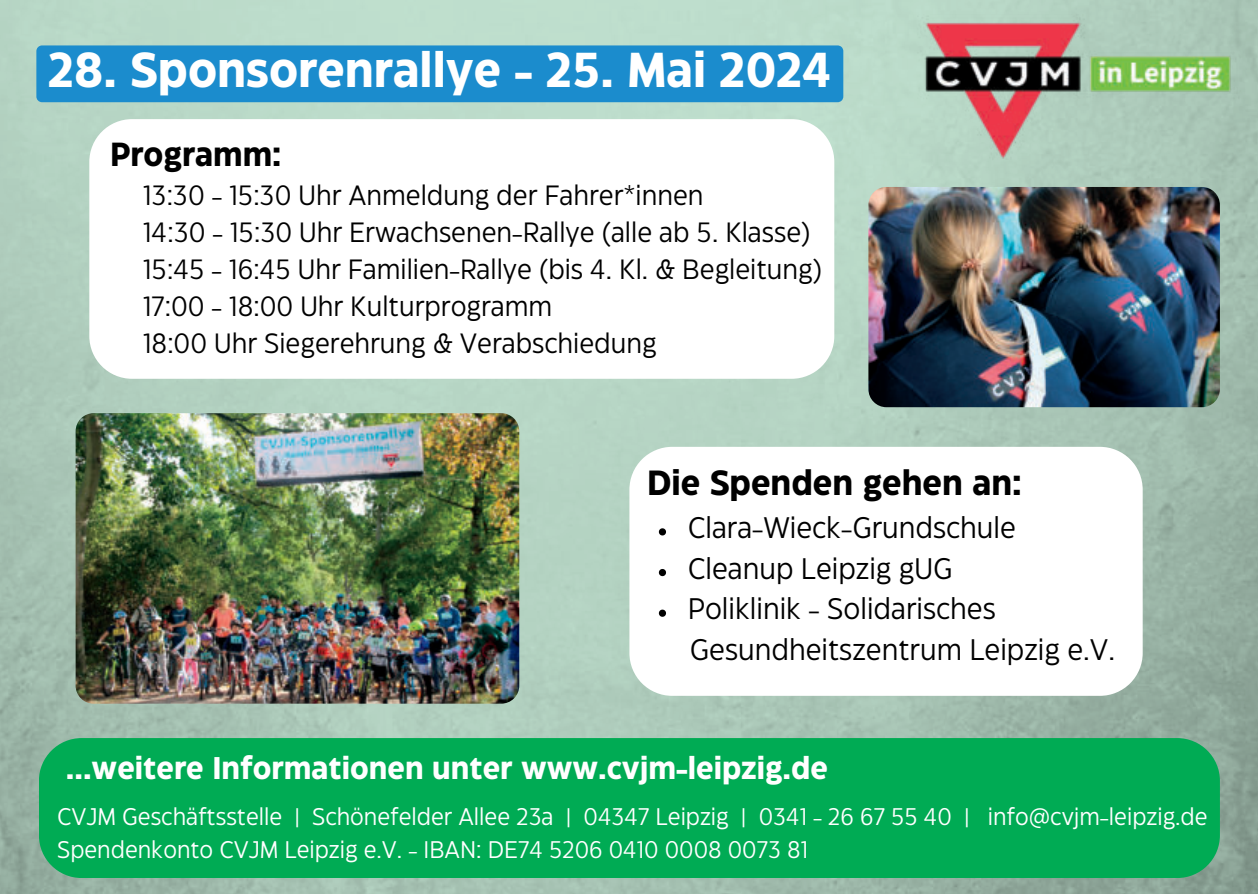
<style>
.page{position:relative;width:1258px;height:894px;background:#fff}
.page>*{position:absolute;margin:0;border:0;box-sizing:border-box;transform-origin:0 0}
.t1{font:700 48.9px "Eastman Grotesque";color:#fff}
.t2{font:700 34.8px "Eastman Grotesque";color:#000}
.t3{font:700 33.3px "Eastman Grotesque";color:#000}
.t4{font:700 31.2px "Eastman Grotesque";color:#fff}
.t5{font:29.7px/40.5px "Eastman Grotesque";color:#000}
.t6{font:27.9px/37.2px "Eastman Grotesque";color:#000}
.t7{font:24px/33px "Eastman Grotesque";color:#fff}
</style>
<div class="page">
<img style="left:0;top:0;width:1258px;height:893px">
<img style="left:894px;top:14px;width:364px;height:151px">
<div style="left:89px;top:119px;width:745px;height:259px;background:#fff;border-radius:43px"></div>
<svg style="left:629px;top:446px;width:513px;height:249px"></svg>
<svg style="left:659px;top:528px;width:7px;height:7px"></svg>
<svg style="left:659px;top:568px;width:7px;height:8px"></svg>
<svg style="left:659px;top:609px;width:7px;height:7px"></svg>
<div style="left:39px;top:737px;width:1180px;height:140px;background:#00ab54;border-radius:43px"></div>
<img style="left:76px;top:413px;width:443px;height:290px">
<img style="left:868px;top:187px;width:352px;height:220px;border-radius:18px">
<div style="left:36px;top:45px;width:807px;height:57px;background:#1b8ccd"></div>
<h1 class="t1" style="left:48px;top:33px;width:785px">28. Sponsorenrallye - 25. Mai 2024</h1>
<p class="t3" style="left:110px;top:128px;width:173px">Programm:</p>
<p class="t6" style="left:143px;top:174px;width:680px">13:30 - 15:30 Uhr Anmeldung der Fahrer*innen<br>14:30 - 15:30 Uhr Erwachsenen-Rallye (alle ab 5. Klasse)<br>15:45 - 16:45 Uhr Familien-Rallye (bis 4. Kl. &amp; Begleitung)<br>17:00 - 18:00 Uhr Kulturprogramm<br>18:00 Uhr Siegerehrung &amp; Verabschiedung</p>
<p class="t2" style="left:647px;top:456px;width:376px">Die Spenden gehen an:</p>
<p class="t5" style="left:688px;top:504px;width:429px">Clara-Wieck-Grundschule<br>Cleanup Leipzig gUG<br>Poliklinik - Solidarisches<br>Gesundheitszentrum Leipzig e.V.</p>
<p class="t4" style="left:66px;top:744px;width:763px">...weitere Informationen unter www.cvjm-leipzig.de</p>
<p class="t7" style="left:57px;top:797px;width:1152px">CVJM Geschäftsstelle | Schönefelder Allee 23a | 04347 Leipzig | 0341 - 26 67 55 40 | info@cvjm-leipzig.de<br>Spendenkonto CVJM Leipzig e.V. - IBAN: DE74 5206 0410 0008 0073 81</p>
</div>
